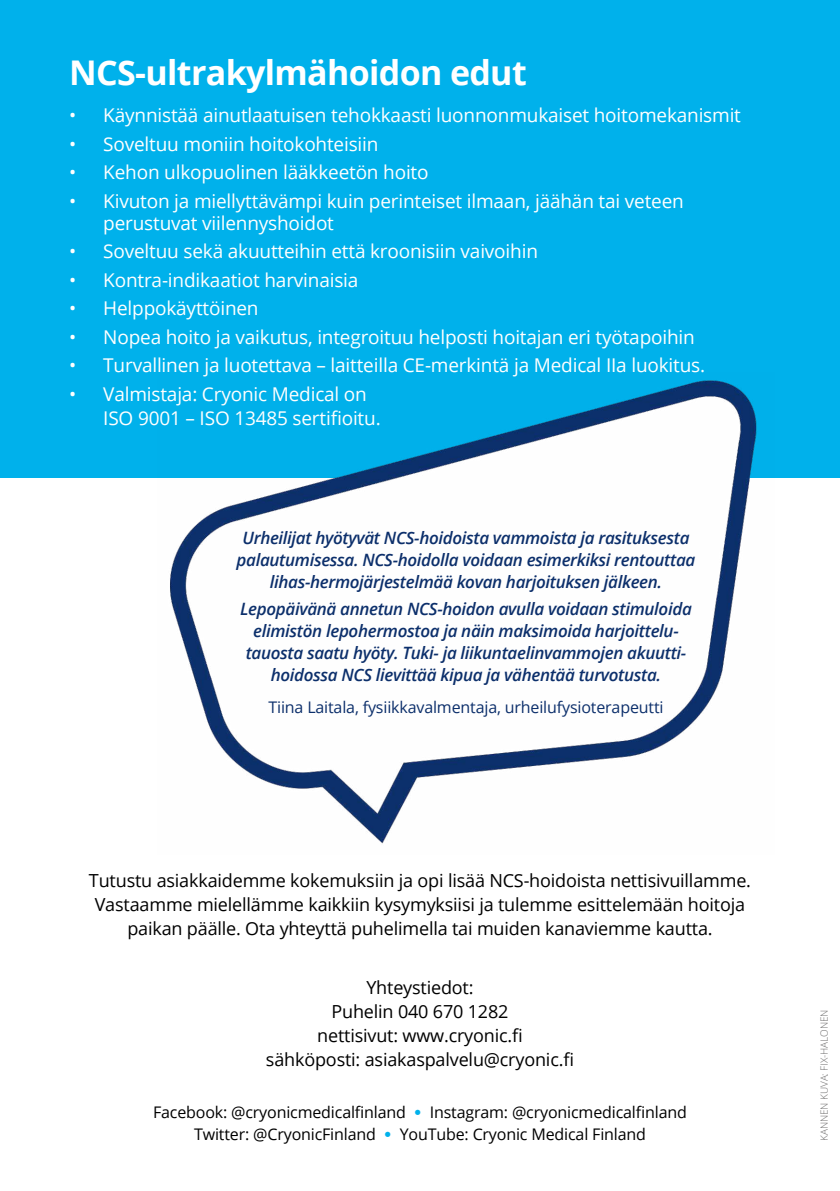
<style>
.page{position:relative;width:840px;height:1191px;background:#fff}
.page>*{position:absolute;margin:0;border:0;box-sizing:border-box;transform-origin:0 0}
.t1{font:700 34px "Open Sans";letter-spacing:-.02em;color:#fff}
.t2{font:19px/22px "Open Sans";letter-spacing:-.01em;color:#fff}
.t3{font:18px/24px "Open Sans";letter-spacing:-.01em;color:#000;text-align:center}
.t4{font:italic 600 17px/22px "Open Sans";letter-spacing:-.02em;color:#0c2f6b;text-align:center}
.t5{font:16px/22px "Open Sans";letter-spacing:-.01em;color:#000;text-align:center}
.t6{font:16px "Open Sans";letter-spacing:-.01em;color:#0c2f6b}
.t7{font:300 10px "Open Sans";letter-spacing:-.01em;color:#706f6f}
.s1{font-family:"Arial";font-weight:900;color:#00b1eb}
</style>
<div class="page">
<div style="left:0;top:0;width:839px;height:478px;background:#00b1eb"></div>
<img style="left:170px;top:380px;width:587px;height:464px">
<h1 class="t1" style="left:69px;top:49px;width:459px">NCS-ultrakylmähoidon edut</h1>
<p class="t2" style="left:69px;top:104px;width:673px">• Käynnistää ainutlaatuisen tehokkaasti luonnonmukaiset hoitomekanismit</p>
<p class="t2" style="left:69px;top:132px;width:310px">• Soveltuu moniin hoitokohteisiin</p>
<p class="t2" style="left:69px;top:161px;width:361px">• Kehon ulkopuolinen lääkkeetön hoito</p>
<p class="t2" style="left:103px;top:189px;width:581px;text-indent:-34px">• Kivuton ja miellyttävämpi kuin perinteiset ilmaan, jäähän tai veteen perustuvat viilennyshoidot</p>
<p class="t2" style="left:69px;top:240px;width:470px">• Soveltuu sekä akuutteihin että kroonisiin vaivoihin</p>
<p class="t2" style="left:69px;top:268px;width:290px">• Kontra-indikaatiot harvinaisia</p>
<p class="t2" style="left:69px;top:297px;width:191px">• Helppokäyttöinen</p>
<p class="t2" style="left:69px;top:325px;width:626px">• Nopea hoito ja vaikutus, integroituu helposti hoitajan eri työtapoihin</p>
<p class="t2" style="left:69px;top:354px;width:637px">• Turvallinen ja luotettava – laitteilla CE-merkintä ja Medical IIa luokitus.</p>
<p class="t2" style="left:103px;top:381px;width:279px;line-height:24px;text-indent:-34px">• Valmistaja: Cryonic Medical on<br>ISO 9001 – ISO 13485 sertifioitu.</p>
<p class="t4" style="left:236px;top:526px;width:460px">Urheilijat hyötyvät NCS-hoidoista vammoista ja rasituksesta palautumisessa. NCS-hoidolla voidaan esimerkiksi rentouttaa lihas-hermojärjestelmää kovan harjoituksen jälkeen.</p>
<p class="t4" style="left:240px;top:598px;width:453px">Lepopäivänä annetun NCS-hoidon avulla voidaan stimuloida elimistön lepohermostoa ja näin maksimoida harjoittelu&shy;tauosta saatu hyöty. Tuki- ja liikuntaelinvammojen akuutti&shy;hoidossa NCS lievittää kipua ja vähentää turvotusta.</p>
<p class="t6" style="left:268px;top:696px;width:396px">Tiina Laitala, fysiikkavalmentaja, urheilufysioterapeutti</p>
<p class="t3" style="left:89px;top:868px;width:663px">Tutustu asiakkaidemme kokemuksiin ja opi lisää NCS-hoidoista nettisivuillamme.<br>Vastaamme mielellämme kaikkiin kysymyksiisi ja tulemme esittelemään hoitoja paikan päälle. Ota yhteyttä puhelimella tai muiden kanaviemme kautta.</p>
<p class="t3" style="left:266px;top:975px;width:309px">Yhteystiedot:<br>Puhelin 040 670 1282<br>nettisivut: www.cryonic.fi<br>sähköposti: asiakaspalvelu@cryonic.fi</p>
<p class="t5" style="left:153px;top:1100px;width:535px">Facebook: @cryonicmedicalfinland <span class="s1">•</span> Instagram: @cryonicmedicalfinland<br>Twitter: @CryonicFinland <span class="s1">•</span> YouTube: Cryonic Medical Finland</p>
<p class="t7" style="left:816px;top:1140px;width:133px;rotate:-90deg">KANNEN KUVA: FIX-HALONEN</p>
</div>
